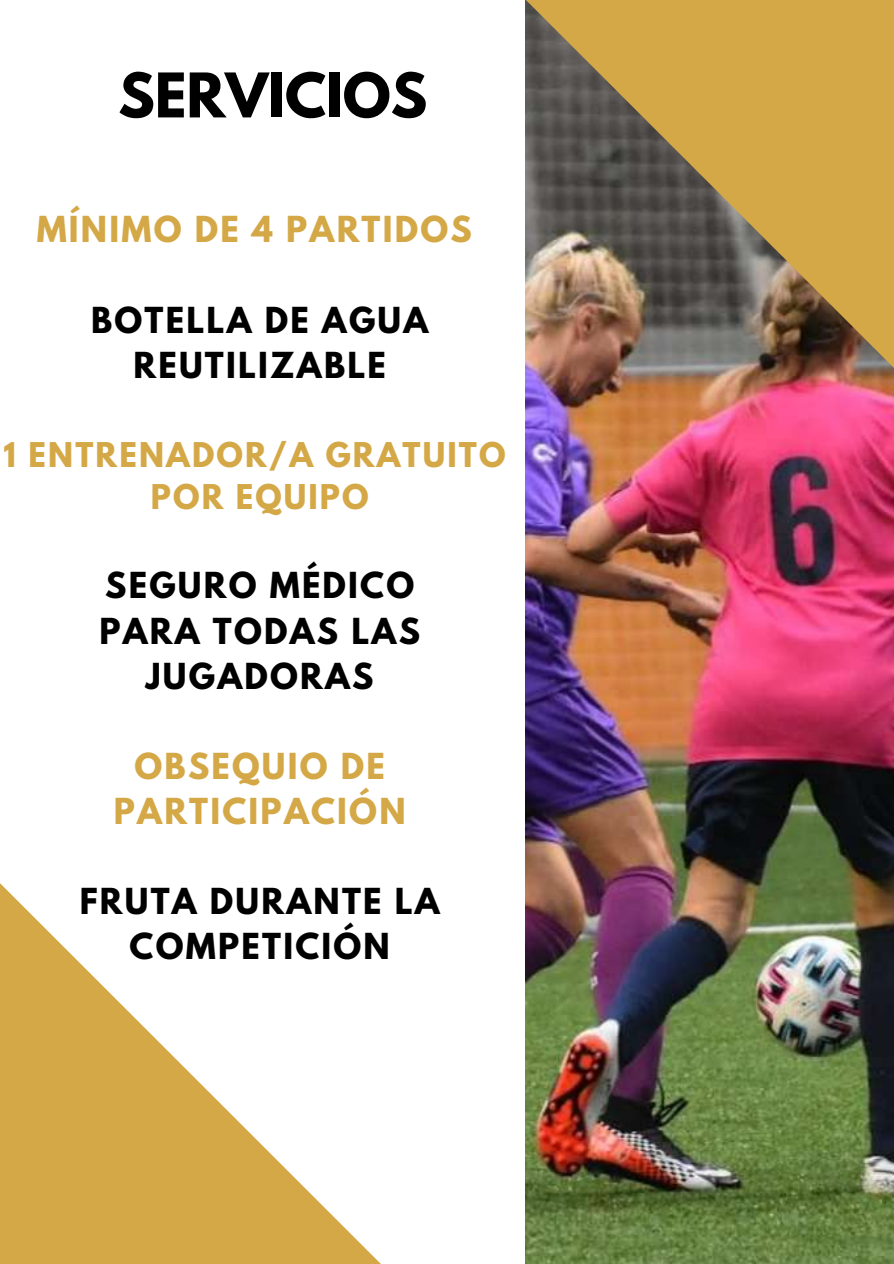
<style>
.page{position:relative;width:894px;height:1264px;background:#fff}
.page>*{position:absolute;margin:0;border:0;box-sizing:border-box;transform-origin:0 0}
.t1{font:700 54.45px "League Spartan";color:#000}
.t2{font:700 31.8px/45px "League Spartan";letter-spacing:.07em;color:#000;text-align:center}
.t3{font:700 31.8px/45px "League Spartan";letter-spacing:.07em;color:#d4a846;text-align:center}
.t4{font:700 30.3px/42.8px "League Spartan";letter-spacing:.07em;color:#d4a846;text-align:center}
</style>
<div class="page">
<svg style="left:0;top:883px;width:380px;height:380px"></svg>
<img style="left:526px;top:510px;width:367px;height:753px">
<img style="left:525px;top:0;width:368px;height:510px">
<h1 class="t1" style="left:118px;top:68px;width:310px">SERVICIOS</h1>
<p class="t3" style="left:37px;top:211px;width:436px">MÍNIMO DE 4 PARTIDOS</p>
<p class="t2" style="left:91px;top:301px;width:339px">BOTELLA DE AGUA<br>REUTILIZABLE</p>
<p class="t4" style="left:4px;top:437px;width:503px">1 ENTRENADOR/A GRATUITO<br>POR EQUIPO</p>
<p class="t2" style="left:99px;top:567px;width:322px">SEGURO MÉDICO<br>PARA TODAS LAS<br>JUGADORAS</p>
<p class="t3" style="left:114px;top:747px;width:293px">OBSEQUIO DE<br>PARTICIPACIÓN</p>
<p class="t2" style="left:80px;top:882px;width:361px">FRUTA DURANTE LA<br>COMPETICIÓN</p>
</div>
